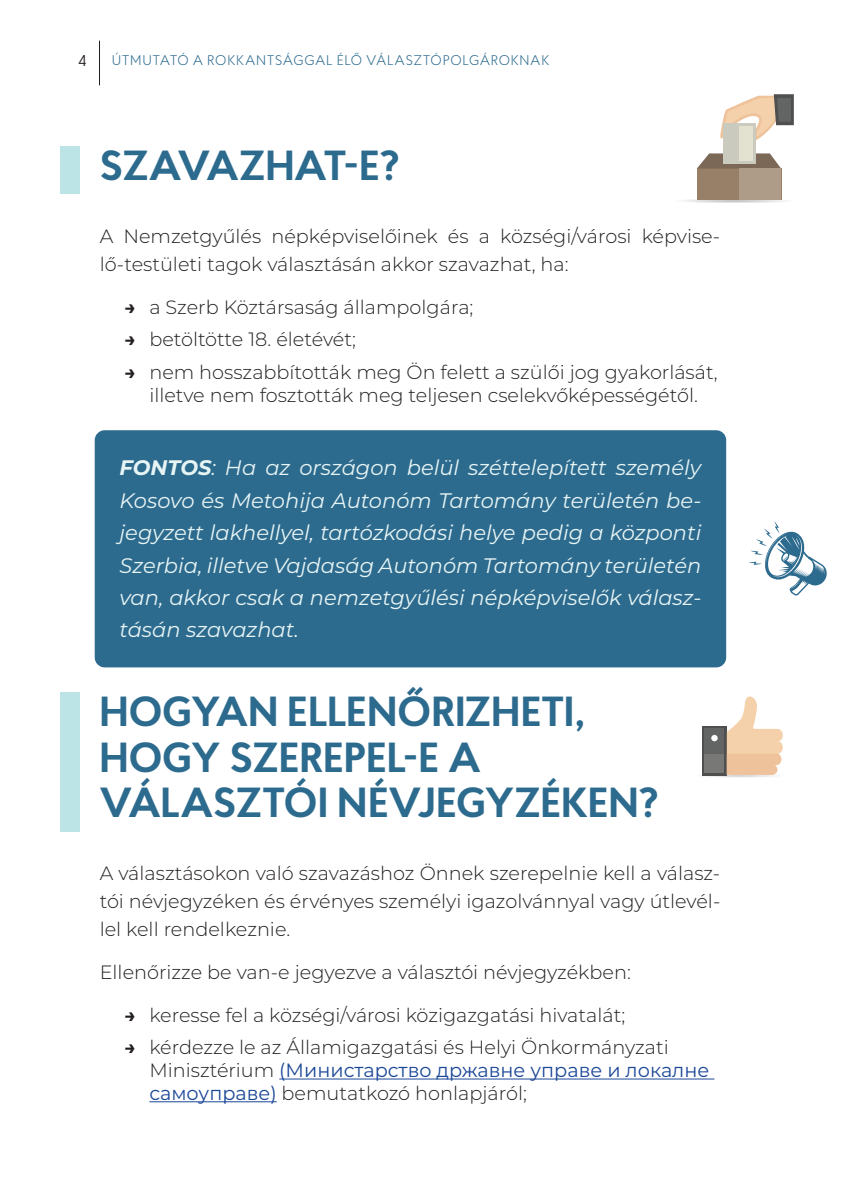
<style>
.page{position:relative;width:844px;height:1191px;background:#fff}
.page>*{position:absolute;margin:0;border:0;box-sizing:border-box;transform-origin:0 0}
.t1{font:700 42px/45.5px "Proba Pro";letter-spacing:.005em;color:#2c6a8e}
.t2{font:italic 21px/32.4px "Montserrat";color:#e6f4f4;text-align:justify}
.t3{font:300 19.25px/28px "Montserrat";color:#231f20}
.t4{font:15.75px "Proba Pro";color:#231f20}
.t5{font:300 14px "Proba Pro";letter-spacing:.04em;color:#2c6a8e}
.s1{font-weight:700}
.s2{font-weight:400;color:#1c4898}
</style>
<div class="page">
<hr style="left:99px;top:41px;width:1px;height:44px;background:#231f20">
<div style="left:60px;top:146px;width:20px;height:48px;background:#bce3e5"></div>
<div style="left:60px;top:692px;width:20px;height:139px;background:#bce3e5"></div>
<hr style="left:279px;top:1078px;width:435px;height:1px;background:#1c4898">
<hr style="left:149px;top:1101px;width:127px;height:1px;background:#1c4898">
<div style="left:95px;top:430px;width:631px;height:237px;background:#2c6a8e;border-radius:10px"></div>
<svg style="left:749px;top:521px;width:78px;height:75px"></svg>
<svg style="left:683px;top:197px;width:102px;height:6px"></svg>
<div style="left:696px;top:169px;width:85px;height:31px;background:#987f68"></div>
<svg style="left:697px;top:153px;width:84px;height:16px"></svg>
<svg style="left:722px;top:144px;width:33px;height:19px"></svg>
<div style="left:725px;top:126px;width:27px;height:34px;background:#cacbbe"></div>
<svg style="left:720px;top:94px;width:73px;height:50px"></svg>
<div style="left:739px;top:169px;width:42px;height:31px;background:#ae9c88"></div>
<div style="left:738px;top:126px;width:14px;height:34px;background:#e3e1cf"></div>
<svg style="left:702px;top:696px;width:81px;height:81px"></svg>
<div style="left:704px;top:753px;width:20px;height:19px;background:#787877"></div>
<p class="t4" style="left:78px;top:51px;width:10px">4</p>
<p class="t5" style="left:112px;top:51px;width:439px">ÚTMUTATÓ A ROKKANTSÁGGAL ÉLŐ VÁLASZTÓPOLGÁROKNAK</p>
<h1 class="t1" style="left:100px;top:141px;width:301px">SZAVAZHAT-E?</h1>
<p class="t3" style="left:100px;top:221px;width:622px">A Nemzetgyűlés népképviselőinek és a községi/városi képvise&shy;lő-testületi tagok választásán akkor szavazhat, ha:</p>
<p class="t3" style="left:124px;top:292px;width:350px"><span class="s1">→</span> a Szerb Köztársaság állampolgára;</p>
<p class="t3" style="left:124px;top:325px;width:233px"><span class="s1">→</span> betöltötte 18. életévét;</p>
<p class="t3" style="left:124px;top:360px;width:594px;line-height:22.8px;text-align:center"><span class="s1">→</span> nem hosszabbították meg Ön felett a szülői jog gyakorlását, illetve nem fosztották meg teljesen cselekvőképességétől.</p>
<p class="t2" style="left:119px;top:451px;width:583px"><span class="s1">FONTOS</span>: Ha az országon belül széttelepített személy Kosovo és Metohija Autonóm Tartomány területén be&shy;jegyzett lakhellyel, tartózkodási helye pedig a központi Szerbia, illetve Vajdaság Autonóm Tartomány területén van, akkor csak a nemzetgyűlési népképviselők válasz&shy;tásán szavazhat.</p>
<h1 class="t1" style="left:100px;top:687px;width:560px">HOGYAN ELLENŐRIZHETI,<br>HOGY SZEREPEL-E A<br>VÁLASZTÓI NÉVJEGYZÉKEN?</h1>
<p class="t3" style="left:100px;top:858px;width:622px;text-align:justify">A választásokon való szavazáshoz Önnek szerepelnie kell a válasz&shy;tói névjegyzéken és érvényes személyi igazolvánnyal vagy útlevél&shy;lel kell rendelkeznie.</p>
<p class="t3" style="left:100px;top:957px;width:532px">Ellenőrizze be van-e jegyezve a választói névjegyzékben:</p>
<p class="t3" style="left:124px;top:1000px;width:502px"><span class="s1">→</span> keresse fel a községi/városi közigazgatási hivatalát;</p>
<p class="t3" style="left:149px;top:1035px;width:561px;line-height:22.8px;text-indent:-25px"><span class="s1">→</span> kérdezze le az Államigazgatási és Helyi Önkormányzati<br>Minisztérium <span class="s2">(Министарствo државне управе и локалне самоуправе)</span> bemutatkozó honlapjáról;</p>
</div>
